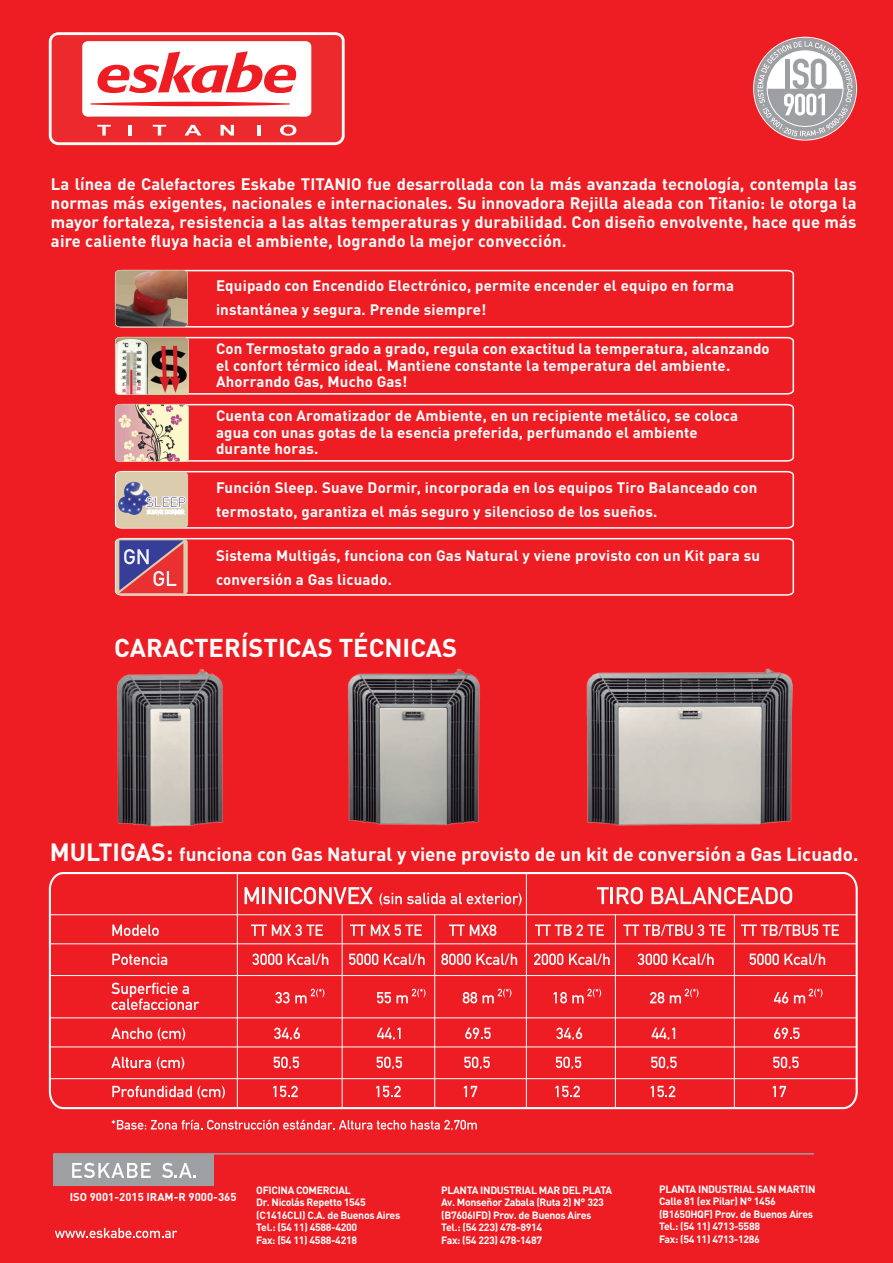
<style>
.page{position:relative;width:893px;height:1263px;background:#ee1d23}
.page>*{position:absolute;margin:0;border:0;box-sizing:border-box;transform-origin:0 0}
.t1{font:700 25.5px "DIN Pro";color:#fff}
.t2{font:700 18.9px "DIN Pro";color:#fff}
.t3{font:700 16.5px/18.9px "DIN Pro";letter-spacing:.015em;color:#fff;text-align:justify}
.t4{font:700 15px/16.5px "DIN Pro";letter-spacing:.01em;color:#fff}
.t5{font:700 11.4px "DIN Pro";color:#fff}
.t6{font:700 10.5px/12.6px "DIN Pro";letter-spacing:-.03em;color:#fff}
.s1{font-size:24.75px}
</style>
<div class="page">
<svg style="left:114px;top:336px;width:681px;height:59px"></svg>
<svg style="left:114px;top:269px;width:681px;height:59px"></svg>
<svg style="left:114px;top:403px;width:681px;height:59px"></svg>
<svg style="left:114px;top:470px;width:681px;height:59px"></svg>
<svg style="left:114px;top:537px;width:681px;height:59px"></svg>
<img style="left:116px;top:337px;width:72px;height:57px">
<img style="left:116px;top:270px;width:72px;height:57px">
<img style="left:116px;top:405px;width:72px;height:56px">
<svg style="left:48px;top:32px;width:297px;height:114px"></svg>
<svg style="left:754px;top:38px;width:102px;height:101px"></svg>
<svg style="left:758px;top:41px;width:95px;height:95px"></svg>
<svg style="left:48px;top:872px;width:810px;height:238px"></svg>
<svg style="left:245px;top:887px;width:36px;height:17px"></svg>
<hr style="left:285px;top:887px;width:3px;height:17px;background:#fff">
<svg style="left:291px;top:887px;width:82px;height:17px"></svg>
<svg style="left:379px;top:893px;width:66px;height:13px"></svg>
<svg style="left:451px;top:893px;width:71px;height:13px"></svg>
<svg style="left:597px;top:887px;width:46px;height:17px"></svg>
<svg style="left:651px;top:887px;width:141px;height:17px"></svg>
<svg style="left:112px;top:924px;width:47px;height:12px"></svg>
<svg style="left:251px;top:924px;width:72px;height:12px"></svg>
<svg style="left:350px;top:924px;width:72px;height:12px"></svg>
<svg style="left:449px;top:924px;width:47px;height:12px"></svg>
<svg style="left:535px;top:924px;width:69px;height:12px"></svg>
<svg style="left:623px;top:924px;width:102px;height:12px"></svg>
<svg style="left:741px;top:924px;width:98px;height:12px"></svg>
<svg style="left:112px;top:954px;width:55px;height:11px"></svg>
<svg style="left:252px;top:953px;width:30px;height:12px"></svg>
<svg style="left:288px;top:953px;width:40px;height:12px"></svg>
<svg style="left:349px;top:953px;width:29px;height:12px"></svg>
<svg style="left:384px;top:953px;width:41px;height:12px"></svg>
<svg style="left:441px;top:953px;width:76px;height:12px"></svg>
<svg style="left:534px;top:953px;width:29px;height:12px"></svg>
<svg style="left:569px;top:953px;width:41px;height:12px"></svg>
<svg style="left:638px;top:953px;width:29px;height:12px"></svg>
<svg style="left:673px;top:953px;width:41px;height:12px"></svg>
<svg style="left:750px;top:953px;width:75px;height:12px"></svg>
<svg style="left:111px;top:983px;width:88px;height:27px"></svg>
<svg style="left:111px;top:1028px;width:41px;height:11px"></svg>
<svg style="left:158px;top:1028px;width:27px;height:12px"></svg>
<svg style="left:274px;top:1027px;width:26px;height:13px"></svg>
<svg style="left:377px;top:1028px;width:24px;height:12px"></svg>
<svg style="left:465px;top:1027px;width:26px;height:12px"></svg>
<svg style="left:556px;top:1027px;width:26px;height:13px"></svg>
<svg style="left:652px;top:1028px;width:23px;height:12px"></svg>
<svg style="left:774px;top:1027px;width:25px;height:12px"></svg>
<svg style="left:111px;top:1057px;width:40px;height:11px"></svg>
<svg style="left:157px;top:1057px;width:27px;height:13px"></svg>
<svg style="left:274px;top:1057px;width:25px;height:12px"></svg>
<svg style="left:377px;top:1057px;width:25px;height:12px"></svg>
<svg style="left:464px;top:1057px;width:26px;height:12px"></svg>
<svg style="left:556px;top:1057px;width:25px;height:12px"></svg>
<svg style="left:651px;top:1057px;width:26px;height:12px"></svg>
<svg style="left:773px;top:1057px;width:26px;height:12px"></svg>
<svg style="left:112px;top:1086px;width:113px;height:13px"></svg>
<svg style="left:273px;top:1086px;width:25px;height:11px"></svg>
<svg style="left:376px;top:1086px;width:25px;height:11px"></svg>
<svg style="left:464px;top:1086px;width:13px;height:11px"></svg>
<svg style="left:555px;top:1086px;width:25px;height:11px"></svg>
<svg style="left:651px;top:1086px;width:24px;height:11px"></svg>
<svg style="left:773px;top:1086px;width:13px;height:11px"></svg>
<hr style="left:237px;top:873px;width:1px;height:234px;background:#fff">
<hr style="left:342px;top:915px;width:1px;height:192px;background:#fff">
<hr style="left:526px;top:873px;width:1px;height:234px;background:#fff">
<hr style="left:615px;top:915px;width:1px;height:192px;background:#fff">
<hr style="left:50px;top:914px;width:807px;height:1px;background:#fff">
<hr style="left:50px;top:943px;width:807px;height:1px;background:#fff">
<hr style="left:50px;top:1078px;width:807px;height:1px;background:#fff">
<hr style="left:50px;top:1046px;width:807px;height:1px;background:#fff">
<hr style="left:50px;top:1017px;width:807px;height:1px;background:#fff">
<hr style="left:50px;top:975px;width:807px;height:1px;background:#fff">
<svg style="left:377px;top:992px;width:14px;height:11px"></svg>
<svg style="left:463px;top:992px;width:14px;height:11px"></svg>
<svg style="left:650px;top:992px;width:14px;height:11px"></svg>
<svg style="left:774px;top:992px;width:14px;height:11px"></svg>
<svg style="left:275px;top:989px;width:49px;height:14px"></svg>
<svg style="left:397px;top:989px;width:29px;height:14px"></svg>
<svg style="left:483px;top:989px;width:28px;height:14px"></svg>
<svg style="left:554px;top:989px;width:47px;height:14px"></svg>
<svg style="left:670px;top:989px;width:28px;height:14px"></svg>
<svg style="left:794px;top:989px;width:28px;height:14px"></svg>
<hr style="left:434px;top:915px;width:1px;height:192px;background:#fff">
<hr style="left:734px;top:915px;width:1px;height:192px;background:#fff">
<svg style="left:112px;top:1120px;width:365px;height:10px"></svg>
<div style="left:53px;top:1154px;width:161px;height:31px;background:#9d9fa2"></div>
<svg style="left:72px;top:1163px;width:79px;height:15px"></svg>
<svg style="left:162px;top:1163px;width:34px;height:15px"></svg>
<hr style="left:53px;top:1153px;width:761px;height:1px;background:#9d9fa2">
<svg style="left:55px;top:1228px;width:122px;height:10px"></svg>
<img style="left:586px;top:668px;width:207px;height:158px">
<img style="left:117px;top:669px;width:106px;height:158px">
<img style="left:347px;top:669px;width:133px;height:157px">
<p class="t3" style="left:51px;top:174px;width:807px">La línea de Calefactores Eskabe TITANIO fue desarrollada con la más avanzada tecnología, contempla las normas más exigentes, nacionales e internacionales. Su innovadora Rejilla aleada con Titanio: le otorga la mayor fortaleza, resistencia a las altas temperaturas y durabilidad. Con diseño envolvente, hace que más aire caliente fluya hacia el ambiente, logrando la mejor convección.</p>
<p class="t4" style="left:216px;top:273px;width:520px;line-height:24px">Equipado con Encendido Electrónico, permite encender el equipo en forma instantánea y segura. Prende siempre!</p>
<p class="t4" style="left:216px;top:340px;width:555px">Con Termostato grado a grado, regula con exactitud la temperatura, alcanzando el confort térmico ideal. Mantiene constante la temperatura del ambiente.<br>Ahorrando Gas, Mucho Gas!</p>
<p class="t4" style="left:216px;top:407px;width:524px">Cuenta con Aromatizador de Ambiente, en un recipiente metálico, se coloca agua con unas gotas de la esencia preferida, perfumando el ambiente durante horas.</p>
<p class="t4" style="left:216px;top:475px;width:543px;line-height:24px">Función Sleep. Suave Dormir, incorporada en los equipos Tiro Balanceado con termostato, garantiza el más seguro y silencioso de los sueños.</p>
<p class="t4" style="left:216px;top:543px;width:545px;line-height:24px">Sistema Multigás, funciona con Gas Natural y viene provisto con un Kit para su conversión a Gas licuado.</p>
<h1 class="t1" style="left:114px;top:630px;width:345px">CARACTERÍSTICAS TÉCNICAS</h1>
<p class="t2" style="left:50px;top:841px;width:810px"><span class="s1">MULTIGAS:</span> funciona con Gas Natural y viene provisto de un kit de conversión a Gas Licuado.</p>
<p class="t5" style="left:70px;top:1189px;width:168px">ISO 9001-2015 IRAM-R 9000-365</p>
<p class="t6" style="left:256px;top:1183px;width:145px">OFICINA COMERCIAL<br>Dr. Nicolás Repetto 1545 (C1416CLI) C.A. de Buenos Aires<br>Tel.: (54 11) 4588-4200<br>Fax: (54 11) 4588-4218</p>
<p class="t6" style="left:441px;top:1183px;width:172px">PLANTA INDUSTRIAL MAR DEL PLATA<br>Av. Monseñor Zabala (Ruta 2) N° 323 (B7606IFD) Prov. de Buenos Aires<br>Tel.: (54 223) 478-8914<br>Fax: (54 223) 478-1487</p>
<p class="t6" style="left:659px;top:1182px;width:158px">PLANTA INDUSTRIAL SAN MARTIN<br>Calle 81 (ex Pilar) N° 1456 (B1650HQF) Prov. de Buenos Aires<br>Tel.: (54 11) 4713-5588<br>Fax: (54 11) 4713-1286</p>
</div>
